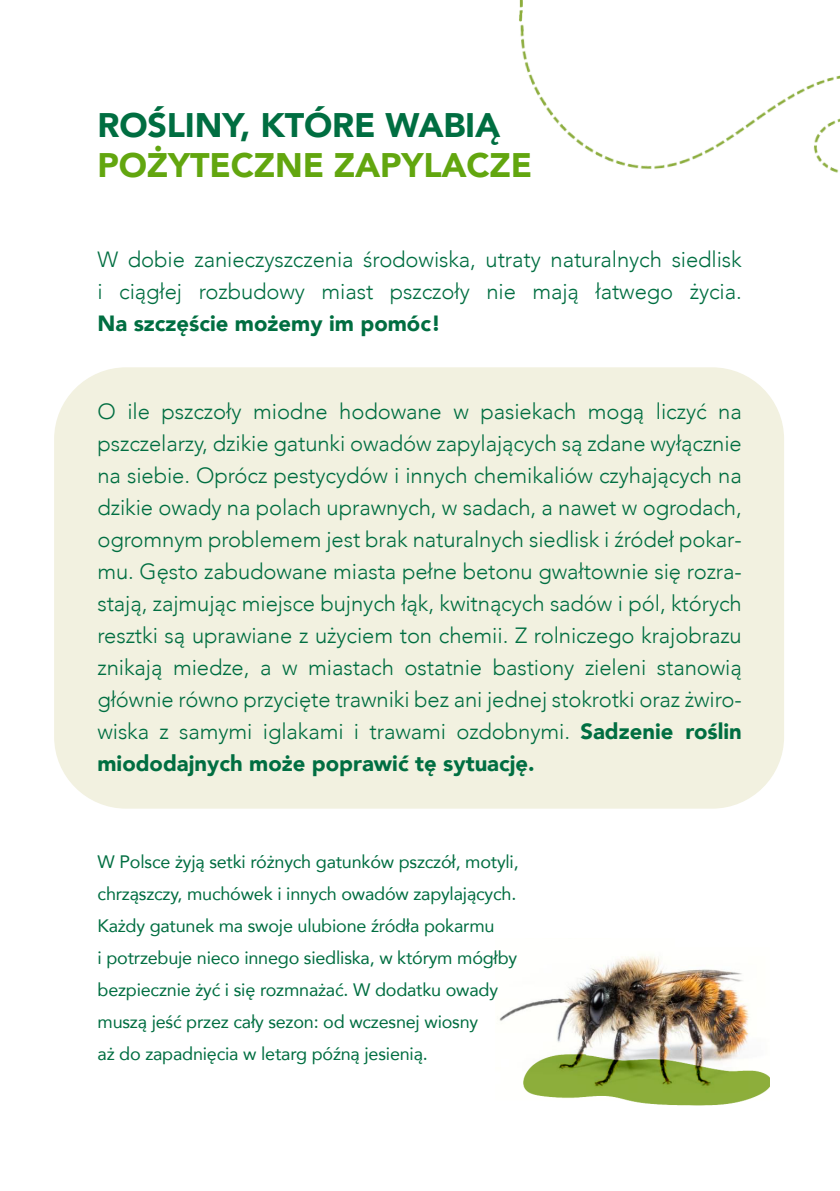
<style>
.page{position:relative;width:840px;height:1191px;background:#fff}
.page>*{position:absolute;margin:0;border:0;box-sizing:border-box;transform-origin:0 0}
.t1{font:900 34px "Avenir";letter-spacing:-.005em;color:#62a60f}
.t2{font:900 34px "Avenir";letter-spacing:-.005em;color:#006e41}
.t3{font:300 22px/32px "Avenir";letter-spacing:-.005em;color:#006e41}
.t4{font:900 22px "Avenir";color:#006e41}
.t5{font:18px/32px "Avenir";letter-spacing:-.01em;color:#006e41}
.s1{font-weight:900}
</style>
<div class="page">
<img style="left:569px;top:75px;width:270px;height:436px">
<div style="left:54px;top:367px;width:729px;height:441px;background:#f2f1e0;border-radius:72px"></div>
<img style="left:519px;top:0;width:72px;height:136px">
<img style="left:499px;top:955px;width:270px;height:151px">
<h1 class="t2" style="left:97px;top:96px;width:404px">ROŚLINY, KTÓRE WABIĄ</h1>
<h1 class="t1" style="left:97px;top:135px;width:436px">POŻYTECZNE ZAPYLACZE</h1>
<p class="t3" style="left:97px;top:243px;width:645px">W dobie zanieczyszczenia środowiska, utraty naturalnych siedlisk i ciągłej rozbudowy miast pszczoły nie mają łatwego życia.</p>
<p class="t4" style="left:97px;top:304px;width:344px">Na szczęście możemy im pomóc!</p>
<p class="t3" style="left:97px;top:395px;width:645px;text-align:justify">O ile pszczoły miodne hodowane w pasiekach mogą liczyć na pszczelarzy, dzikie gatunki owadów zapylających są zdane wyłącznie na siebie. Oprócz pestycydów i innych chemikaliów czyhających na dzikie owady na polach uprawnych, w sadach, a nawet w ogrodach, ogromnym problemem jest brak naturalnych siedlisk i źródeł pokar&shy;mu. Gęsto zabudowane miasta pełne betonu gwałtownie się rozra&shy;stają, zajmując miejsce bujnych łąk, kwitnących sadów i pól, których resztki są uprawiane z użyciem ton chemii. Z rolniczego krajobrazu znikają miedze, a w miastach ostatnie bastiony zieleni stanowią głównie równo przycięte trawniki bez ani jednej stokrotki oraz żwiro&shy;wiska z samymi iglakami i trawami ozdobnymi. <span class="s1">Sadzenie roślin miododajnych może poprawić tę sytuację.</span></p>
<p class="t5" style="left:97px;top:845px;width:422px">W Polsce żyją setki różnych gatunków pszczół, motyli, chrząszczy, muchówek i innych owadów zapylających.<br>Każdy gatunek ma swoje ulubione źródła pokarmu<br>i potrzebuje nieco innego siedliska, w którym mógłby bezpiecznie żyć i się rozmnażać. W dodatku owady muszą jeść przez cały sezon: od wczesnej wiosny<br>aż do zapadnięcia w letarg późną jesienią.</p>
</div>
